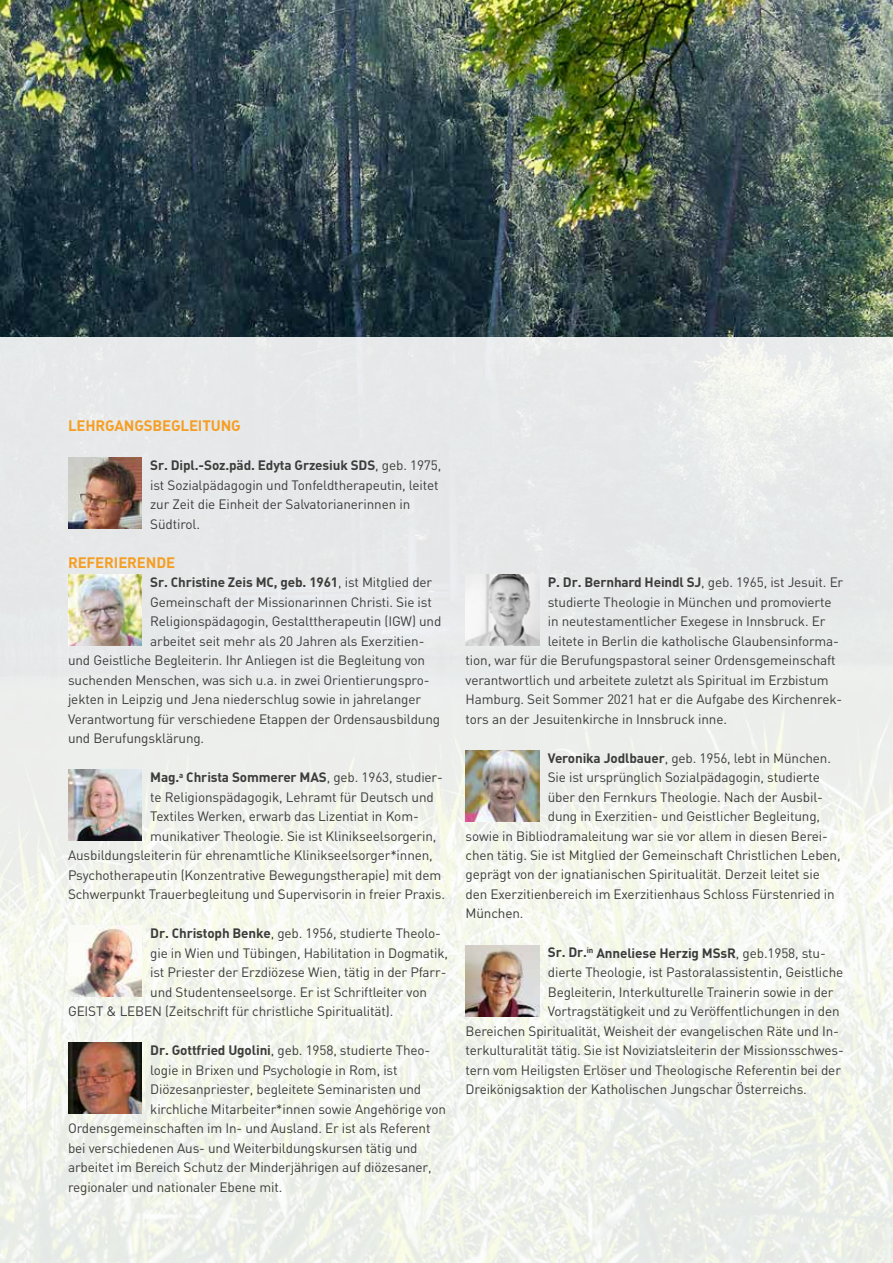
<style>
.page{position:relative;width:893px;height:1263px;background:#fff}
.page>*{position:absolute;margin:0;border:0;box-sizing:border-box;transform-origin:0 0}
.t1{font:700 15px "DIN";letter-spacing:-.01em;color:#f59e24}
.t2{font:13.5px/19.5px "DIN";letter-spacing:-.01em;color:#3c3c3b}
.t3{font:700 13.5px "DIN";letter-spacing:-.01em;color:#3c3c3b}
.s1{font-weight:700}
.s2{font-weight:400}
</style>
<div class="page">
<img style="left:0;top:0;width:893px;height:338px">
<div style="left:0;top:338px;width:893px;height:925px;background:linear-gradient(to bottom,#e7e9ea,#f4f7ee)"></div>
<img style="left:68px;top:575px;width:74px;height:71px">
<img style="left:68px;top:770px;width:74px;height:71px">
<img style="left:466px;top:575px;width:73px;height:71px">
<img style="left:68px;top:925px;width:74px;height:71px">
<img style="left:466px;top:750px;width:73px;height:71px">
<img style="left:68px;top:1043px;width:74px;height:71px">
<img style="left:466px;top:945px;width:73px;height:71px">
<img style="left:68px;top:458px;width:74px;height:71px">
<p class="t1" style="left:68px;top:416px;width:174px">LEHRGANGSBEGLEITUNG</p>
<p class="t2" style="left:150px;top:455px;width:293px"><span class="s1">Sr. Dipl.-Soz.päd. Edyta Grzesiuk SDS</span>, geb. 1975, ist Sozialpädagogin und Tonfeldtherapeutin, leitet zur Zeit die Einheit der Salvatorianerinnen in Südtirol.</p>
<p class="t1" style="left:68px;top:552px;width:109px">REFERIERENDE</p>
<p class="t3" style="left:150px;top:573px;width:284px">Sr. Christine Zeis MC, geb. 1961<span class="s2">, ist Mitglied der</span></p>
<p class="t2" style="left:150px;top:592px;width:283px">Gemeinschaft der Missionarinnen Christi. Sie ist</p>
<p class="t2" style="left:150px;top:611px;width:293px">Religionspädagogin, Gestalttherapeutin (IGW) und</p>
<p class="t2" style="left:150px;top:631px;width:276px">arbeitet seit mehr als 20 Jahren als Exerzitien-</p>
<p class="t2" style="left:68px;top:650px;width:359px">und Geistliche Begleiterin. Ihr Anliegen ist die Begleitung von</p>
<p class="t2" style="left:68px;top:670px;width:363px">suchenden Menschen, was sich u.a. in zwei Orientierungspro-</p>
<p class="t2" style="left:68px;top:689px;width:355px">jekten in Leipzig und Jena niederschlug sowie in jahrelanger</p>
<p class="t2" style="left:68px;top:709px;width:374px">Verantwortung für verschiedene Etappen der Ordensausbildung</p>
<p class="t2" style="left:68px;top:728px;width:138px">und Berufungsklärung.</p>
<p class="t3" style="left:150px;top:768px;width:294px">Mag.<sup>a</sup> Christa Sommerer MAS<span class="s2">, geb. 1963, studier-</span></p>
<p class="t2" style="left:150px;top:787px;width:285px">te Religionspädagogik, Lehramt für Deutsch und</p>
<p class="t2" style="left:150px;top:806px;width:270px">Textiles Werken, erwarb das Lizentiat in Kom-</p>
<p class="t2" style="left:150px;top:826px;width:288px">munikativer Theologie. Sie ist Klinikseelsorgerin,</p>
<p class="t2" style="left:68px;top:845px;width:366px">Ausbildungsleiterin für ehrenamtliche Klinikseelsorger*innen,</p>
<p class="t2" style="left:68px;top:865px;width:375px">Psychotherapeutin (Konzentrative Bewegungstherapie) mit dem</p>
<p class="t2" style="left:68px;top:884px;width:379px">Schwerpunkt Trauerbegleitung und Supervisorin in freier Praxis.</p>
<p class="t2" style="left:150px;top:923px;width:292px"><span class="s1">Dr. Christoph Benke</span>, geb. 1956, studierte Theolo-</p>
<p class="t2" style="left:150px;top:943px;width:299px">gie in Wien und Tübingen, Habilitation in Dogmatik,</p>
<p class="t2" style="left:150px;top:962px;width:298px">ist Priester der Erzdiözese Wien, tätig in der Pfarr-</p>
<p class="t2" style="left:150px;top:982px;width:278px">und Studentenseelsorge. Er ist Schriftleiter von</p>
<p class="t2" style="left:68px;top:1001px;width:327px">GEIST &amp; LEBEN (Zeitschrift für christliche Spiritualität).</p>
<p class="t2" style="left:150px;top:1040px;width:282px"><span class="s1">Dr. Gottfried Ugolini</span>, geb. 1958, studierte Theo-</p>
<p class="t2" style="left:150px;top:1060px;width:249px">logie in Brixen und Psychologie in Rom, ist</p>
<p class="t2" style="left:150px;top:1079px;width:272px">Diözesanpriester, begleitete Seminaristen und</p>
<p class="t2" style="left:150px;top:1099px;width:297px">kirchliche Mitarbeiter*innen sowie Angehörige von</p>
<p class="t2" style="left:68px;top:1118px;width:364px">Ordensgemeinschaften im In- und Ausland. Er ist als Referent</p>
<p class="t2" style="left:68px;top:1138px;width:351px">bei verschiedenen Aus- und Weiterbildungskursen tätig und</p>
<p class="t2" style="left:68px;top:1157px;width:365px">arbeitet im Bereich Schutz der Minderjährigen auf diözesaner,</p>
<p class="t2" style="left:68px;top:1177px;width:216px">regionaler und nationaler Ebene mit.</p>
<p class="t2" style="left:548px;top:572px;width:297px"><span class="s1">P. Dr. Bernhard Heindl SJ</span>, geb. 1965, ist Jesuit. Er</p>
<p class="t2" style="left:548px;top:592px;width:285px">studierte Theologie in München und promovierte</p>
<p class="t2" style="left:548px;top:611px;width:279px">in neutestamentlicher Exegese in Innsbruck. Er</p>
<p class="t2" style="left:548px;top:631px;width:293px">leitete in Berlin die katholische Glaubensinforma-</p>
<p class="t2" style="left:466px;top:650px;width:372px">tion, war für die Berufungspastoral seiner Ordensgemeinschaft</p>
<p class="t2" style="left:466px;top:670px;width:364px">verantwortlich und arbeitete zuletzt als Spiritual im Erzbistum</p>
<p class="t2" style="left:466px;top:689px;width:378px">Hamburg. Seit Sommer 2021 hat er die Aufgabe des Kirchenrek-</p>
<p class="t2" style="left:466px;top:709px;width:263px">tors an der Jesuitenkirche in Innsbruck inne.</p>
<p class="t2" style="left:548px;top:748px;width:285px"><span class="s1">Veronika Jodlbauer</span>, geb. 1956, lebt in München.</p>
<p class="t2" style="left:548px;top:767px;width:274px">Sie ist ursprünglich Sozialpädagogin, studierte</p>
<p class="t2" style="left:548px;top:787px;width:277px">über den Fernkurs Theologie. Nach der Ausbil-</p>
<p class="t2" style="left:548px;top:806px;width:274px">dung in Exerzitien- und Geistlicher Begleitung,</p>
<p class="t2" style="left:466px;top:826px;width:364px">sowie in Bibliodramaleitung war sie vor allem in diesen Berei-</p>
<p class="t2" style="left:466px;top:845px;width:376px">chen tätig. Sie ist Mitglied der Gemeinschaft Christlichen Leben,</p>
<p class="t2" style="left:466px;top:865px;width:356px">geprägt von der ignatianischen Spiritualität. Derzeit leitet sie</p>
<p class="t2" style="left:466px;top:884px;width:371px">den Exerzitienbereich im Exerzitienhaus Schloss Fürstenried in</p>
<p class="t2" style="left:466px;top:903px;width:59px">München.</p>
<p class="t3" style="left:548px;top:944px;width:279px">Sr. Dr.<sup>in</sup> Anneliese Herzig MSsR<span class="s2">, geb.1958, stu-</span></p>
<p class="t2" style="left:548px;top:962px;width:297px">dierte Theologie, ist Pastoralassistentin, Geistliche</p>
<p class="t2" style="left:548px;top:982px;width:287px">Begleiterin, Interkulturelle Trainerin sowie in der</p>
<p class="t2" style="left:548px;top:1001px;width:293px">Vortragstätigkeit und zu Veröffentlichungen in den</p>
<p class="t2" style="left:466px;top:1021px;width:375px">Bereichen Spiritualität, Weisheit der evangelischen Räte und In-</p>
<p class="t2" style="left:466px;top:1040px;width:380px">terkulturalität tätig. Sie ist Noviziatsleiterin der Missionsschwes-</p>
<p class="t2" style="left:466px;top:1060px;width:377px">tern vom Heiligsten Erlöser und Theologische Referentin bei der</p>
<p class="t2" style="left:466px;top:1079px;width:343px">Dreikönigsaktion der Katholischen Jungschar Österreichs.</p>
</div>
